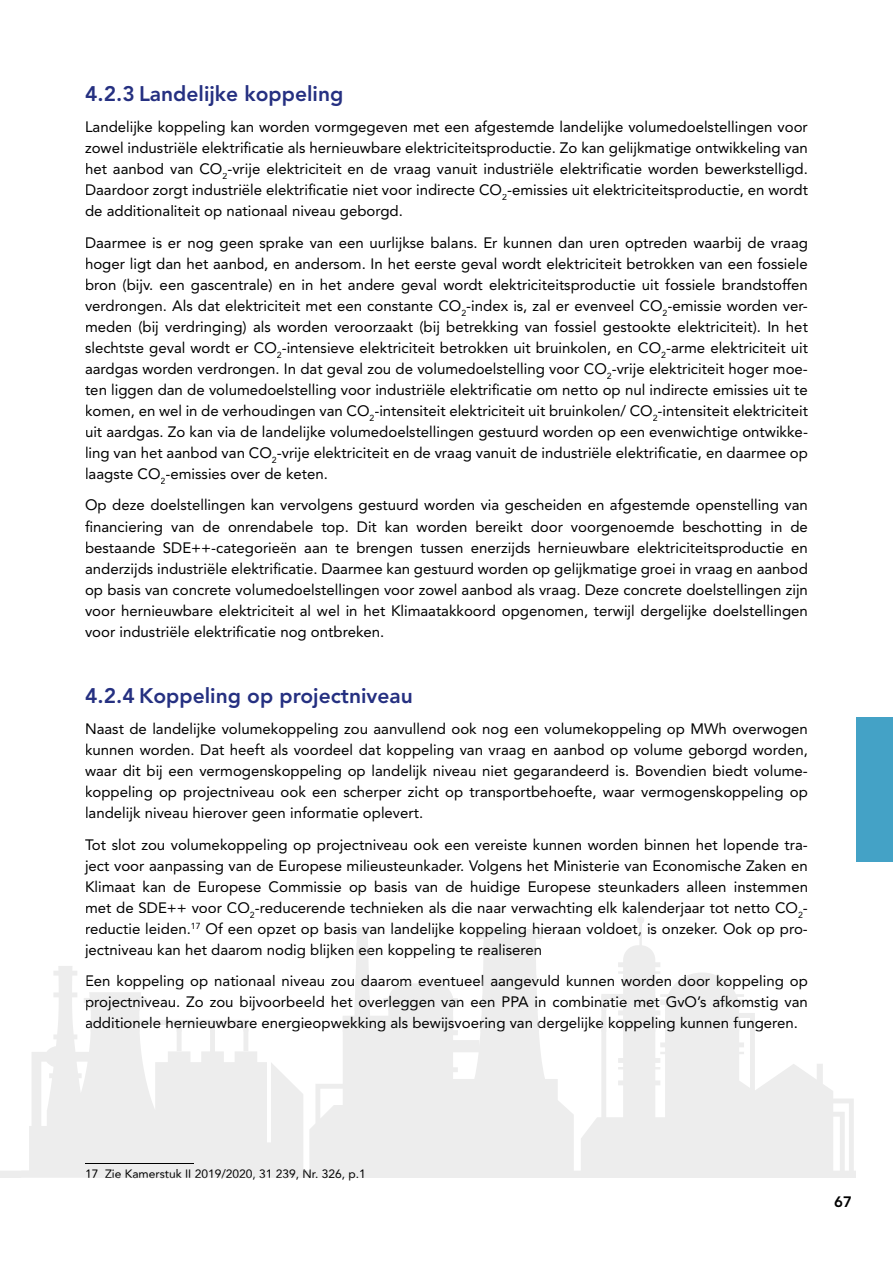
<style>
.page{position:relative;width:893px;height:1263px;background:#fff}
.page>*{position:absolute;margin:0;border:0;box-sizing:border-box;transform-origin:0 0}
.t1{font:800 21px "Avenir LT Std";color:#253081}
.t2{font:15px/21px "Avenir LT Std";color:#000;text-align:justify}
.t3{font:800 15px "Avenir LT Std";color:#000}
.t4{font:12px "Avenir LT Std";color:#000}
</style>
<div class="page">
<svg style="left:0;top:916px;width:856px;height:262px;fill:#ededed"></svg>
<div style="left:856px;top:717px;width:37px;height:145px;background:#44a2c6"></div>
<svg style="left:357px;top:922px;width:287px;height:15px"></svg>
<svg style="left:356px;top:943px;width:180px;height:15px"></svg>
<svg style="left:86px;top:975px;width:669px;height:57px"></svg>
<hr style="left:85px;top:1163px;width:108px;height:1px;background:#000">
<div style="left:86px;top:1169px;width:280px;height:9px;background:#ededed"></div>
<h1 class="t1" style="left:85px;top:81px;width:260px">4.2.3 Landelijke koppeling</h1>
<p class="t2" style="left:85px;top:117px;width:724px">Landelijke koppeling kan worden vormgegeven met een afgestemde landelijke volumedoelstellingen voor zowel industriële elektrificatie als hernieuwbare elektriciteitsproductie. Zo kan gelijkmatige ontwikkeling van het aanbod van CO<sub>2</sub>-vrije elektriciteit en de vraag vanuit industriële elektrificatie worden bewerkstelligd.<br>Daardoor zorgt industriële elektrificatie niet voor indirecte CO<sub>2</sub>-emissies uit elektriciteitsproductie, en wordt de additionaliteit op nationaal niveau geborgd.</p>
<p class="t2" style="left:85px;top:232px;width:724px">Daarmee is er nog geen sprake van een uurlijkse balans. Er kunnen dan uren optreden waarbij de vraag hoger ligt dan het aanbod, en andersom. In het eerste geval wordt elektriciteit betrokken van een fossiele bron (bijv. een gascentrale) en in het andere geval wordt elektriciteitsproductie uit fossiele brandstoffen verdrongen. Als dat elektriciteit met een constante CO<sub>2</sub>-index is, zal er evenveel CO<sub>2</sub>-emissie worden ver&shy;meden (bij verdringing) als worden veroorzaakt (bij betrekking van fossiel gestookte elektriciteit). In het slechtste geval wordt er CO<sub>2</sub>-intensieve elektriciteit betrokken uit bruinkolen, en CO<sub>2</sub>-arme elektriciteit uit aardgas worden verdrongen. In dat geval zou de volumedoelstelling voor CO<sub>2</sub>-vrije elektriciteit hoger moe&shy;ten liggen dan de volumedoelstelling voor industriële elektrificatie om netto op nul indirecte emissies uit te komen, en wel in de verhoudingen van CO<sub>2</sub>-intensiteit elektriciteit uit bruinkolen/ CO<sub>2</sub>-intensiteit elektriciteit uit aardgas. Zo kan via de landelijke volumedoelstellingen gestuurd worden op een evenwichtige ontwikke&shy;ling van het aanbod van CO<sub>2</sub>-vrije elektriciteit en de vraag vanuit de industriële elektrificatie, en daarmee op laagste CO<sub>2</sub>-emissies over de keten.</p>
<p class="t2" style="left:85px;top:495px;width:724px">Op deze doelstellingen kan vervolgens gestuurd worden via gescheiden en afgestemde openstelling van financiering van de onrendabele top. Dit kan worden bereikt door voorgenoemde beschotting in de bestaande SDE++-categorieën aan te brengen tussen enerzijds hernieuwbare elektriciteitsproductie en anderzijds industriële elektrificatie. Daarmee kan gestuurd worden op gelijkmatige groei in vraag en aanbod op basis van concrete volumedoelstellingen voor zowel aanbod als vraag. Deze concrete doelstellingen zijn voor hernieuwbare elektriciteit al wel in het Klimaatakkoord opgenomen, terwijl dergelijke doelstellingen voor industriële elektrificatie nog ontbreken.</p>
<h1 class="t1" style="left:85px;top:683px;width:329px">4.2.4 Koppeling op projectniveau</h1>
<p class="t2" style="left:85px;top:718px;width:724px">Naast de landelijke volumekoppeling zou aanvullend ook nog een volumekoppeling op MWh overwogen kunnen worden. Dat heeft als voordeel dat koppeling van vraag en aanbod op volume geborgd worden, waar dit bij een vermogenskoppeling op landelijk niveau niet gegarandeerd is. Bovendien biedt volume&shy;koppeling op projectniveau ook een scherper zicht op transportbehoefte, waar vermogenskoppeling op landelijk niveau hierover geen informatie oplevert.</p>
<p class="t2" style="left:85px;top:834px;width:724px">Tot slot zou volumekoppeling op projectniveau ook een vereiste kunnen worden binnen het lopende tra&shy;ject voor aanpassing van de Europese milieusteunkader. Volgens het Ministerie van Economische Zaken en Klimaat kan de Europese Commissie op basis van de huidige Europese steunkaders alleen instemmen met de SDE++ voor CO<sub>2</sub>-reducerende technieken als die naar verwachting elk kalenderjaar tot netto CO<sub>2</sub>- reductie leiden.<sup>17</sup> Of een opzet op basis van landelijke koppeling hieraan voldoet, is onzeker. Ook op pro&shy;jectniveau kan het daarom nodig blijken een koppeling te realiseren</p>
<p class="t2" style="left:85px;top:970px;width:724px">Een koppeling op nationaal niveau zou daarom eventueel aangevuld kunnen worden door koppeling op projectniveau. Zo zou bijvoorbeeld het overleggen van een PPA in combinatie met GvO’s afkomstig van additionele hernieuwbare energieopwekking als bewijsvoering van dergelijke koppeling kunnen fungeren.</p>
<p class="t4" style="left:85px;top:1167px;width:282px">17 Zie Kamerstuk II 2019/2020, 31 239, Nr. 326, p.1</p>
<p class="t3" style="left:834px;top:1193px;width:19px">67</p>
</div>
